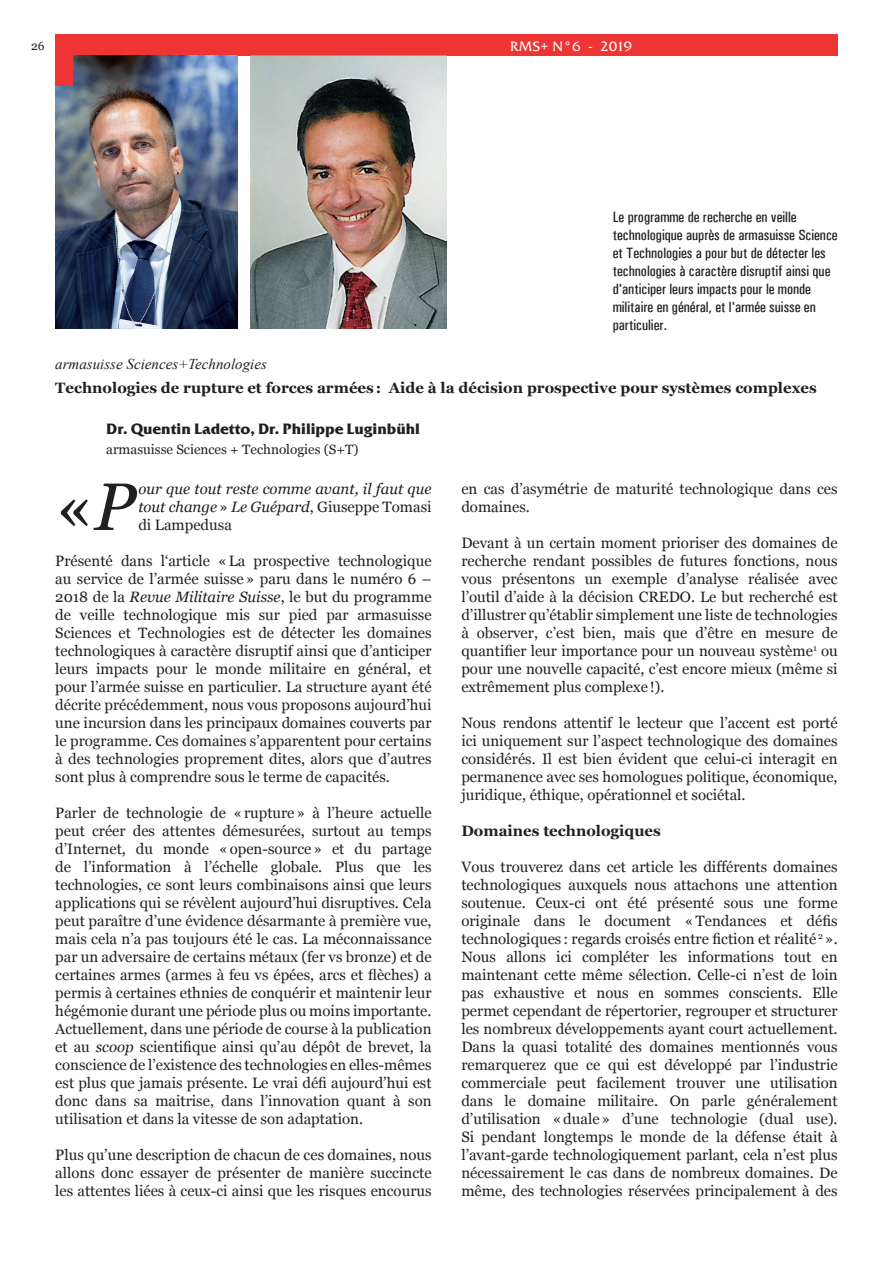
<style>
.page{position:relative;width:893px;height:1263px;background:#fff}
.page>*{position:absolute;margin:0;border:0;box-sizing:border-box;transform-origin:0 0}
.t1{font:66.9px "Georgia";color:#231f20}
.t2{font:15px/18px "Georgia";color:#231f20;text-align:justify}
.t3{font:500 condensed 15px/18px "Univers";color:#231f20}
.t4{font:700 15px "Georgia";color:#231f20}
.t5{font:italic 15px/18px "Georgia";color:#231f20;text-align:justify}
.t6{font:15px "Friz Qua Bold OS";color:#231f20}
.t7{font:italic 15px "Times New Roman";color:#231f20}
.t8{font:13.5px "Georgia";color:#231f20}
.t9{font:13.5px "Friz Qua";color:#fff}
.t10{font:12px "Georgia";color:#231f20}
.s1{font-style:italic}
.s2{font-style:normal}
</style>
<div class="page">
<div style="left:55px;top:34px;width:783px;height:21px;background:#ee3534"></div>
<img style="left:55px;top:55px;width:183px;height:273px">
<div style="left:55px;top:35px;width:17px;height:51px;background:#ee3434"></div>
<img style="left:251px;top:56px;width:195px;height:273px">
<p class="t10" style="left:31px;top:37px;width:15px">26</p>
<p class="t9" style="left:510px;top:38px;width:123px">RMS+ N°6 - 2019</p>
<p class="t7" style="left:55px;top:354px;width:213px">armasuisse Sciences+Technologies</p>
<p class="t3" style="left:613px;top:208px;width:226px">Le programme de recherche en veille technologique auprès de armasuisse Science et Technologies a pour but de détecter les technologies à caractère disruptif ainsi que d'anticiper leurs impacts pour le monde militaire en général, et l'armée suisse en particulier.</p>
<p class="t4" style="left:55px;top:376px;width:763px">Technologies de rupture et forces armées: Aide à la décision prospective pour systèmes complexes</p>
<p class="t6" style="left:106px;top:420px;width:315px">Dr. Quentin Ladetto, Dr. Philippe Luginbühl</p>
<p class="t8" style="left:106px;top:439px;width:254px">armasuisse Sciences + Technologies (S+T)</p>
<h1 class="t1" style="left:55px;top:458px;width:81px">«<span class="s1">P</span></h1>
<p class="t5" style="left:138px;top:479px;width:295px">our que tout reste comme avant, il faut que tout change<span class="s2">»</span> Le Guépard<span class="s2">, Giuseppe Tomasi di Lampedusa</span></p>
<p class="t2" style="left:55px;top:551px;width:378px">Présenté dans l‘article «La prospective technologique au service de l’armée suisse» paru dans le numéro 6 – 2018 de la <span class="s1">Revue Militaire Suisse</span>, le but du programme de veille technologique mis sur pied par armasuisse Sciences et Technologies est de détecter les domaines technologiques à caractère disruptif ainsi que d’anticiper leurs impacts pour le monde militaire en général, et pour l’armée suisse en particulier. La structure ayant été décrite précédemment, nous vous proposons aujourd’hui une incursion dans les principaux domaines couverts par le programme. Ces domaines s’apparentent pour certains à des technologies proprement dites, alors que d’autres sont plus à comprendre sous le terme de capacités.</p>
<p class="t2" style="left:55px;top:803px;width:378px">Parler de technologie de «rupture» à l’heure actuelle peut créer des attentes démesurées, surtout au temps d’Internet, du monde «open-source» et du partage de l’information à l’échelle globale. Plus que les technologies, ce sont leurs combinaisons ainsi que leurs applications qui se révèlent aujourd’hui disruptives. Cela peut paraître d’une évidence désarmante à première vue, mais cela n’a pas toujours été le cas. La méconnaissance par un adversaire de certains métaux (fer vs bronze) et de certaines armes (armes à feu vs épées, arcs et flèches) a permis à certaines ethnies de conquérir et maintenir leur hégémonie durant une période plus ou moins importante.<br>Actuellement, dans une période de course à la publication et au <span class="s1">scoop</span> scientifique ainsi qu’au dépôt de brevet, la conscience de l’existence des technologies en elles-mêmes est plus que jamais présente. Le vrai défi aujourd’hui est donc dans sa maitrise, dans l’innovation quant à son utilisation et dans la vitesse de son adaptation.</p>
<p class="t2" style="left:55px;top:1145px;width:378px">Plus qu’une description de chacun de ces domaines, nous allons donc essayer de présenter de manière succincte les attentes liées à ceux-ci ainsi que les risques encourus</p>
<p class="t2" style="left:461px;top:479px;width:378px">en cas d’asymétrie de maturité technologique dans ces domaines.</p>
<p class="t2" style="left:461px;top:533px;width:378px">Devant à un certain moment prioriser des domaines de recherche rendant possibles de futures fonctions, nous vous présentons un exemple d’analyse réalisée avec l’outil d’aide à la décision CREDO. Le but recherché est d’illustrer qu’établir simplement une liste de technologies à observer, c’est bien, mais que d’être en mesure de quantifier leur importance pour un nouveau système<sup>1</sup> ou pour une nouvelle capacité, c’est encore mieux (même si extrêmement plus complexe !).</p>
<p class="t2" style="left:461px;top:713px;width:378px">Nous rendons attentif le lecteur que l’accent est porté ici uniquement sur l’aspect technologique des domaines considérés. Il est bien évident que celui-ci interagit en permanence avec ses homologues politique, économique, juridique, éthique, opérationnel et sociétal.</p>
<p class="t4" style="left:461px;top:819px;width:201px">Domaines technologiques</p>
<p class="t2" style="left:461px;top:857px;width:378px">Vous trouverez dans cet article les différents domaines technologiques auxquels nous attachons une attention soutenue. Ceux-ci ont été présenté sous une forme originale dans le document «Tendances et défis technologiques : regards croisés entre fiction et réalité <sup>2</sup> ».<br>Nous allons ici compléter les informations tout en maintenant cette même sélection. Celle-ci n’est de loin pas exhaustive et nous en sommes conscients. Elle permet cependant de répertorier, regrouper et structurer les nombreux développements ayant court actuellement.<br>Dans la quasi totalité des domaines mentionnés vous remarquerez que ce qui est développé par l’industrie commerciale peut facilement trouver une utilisation dans le domaine militaire. On parle généralement d’utilisation «duale» d’une technologie (dual use).<br>Si pendant longtemps le monde de la défense était à l’avant-garde technologiquement parlant, cela n’est plus nécessairement le cas dans de nombreux domaines. De même, des technologies réservées principalement à des</p>
</div>
